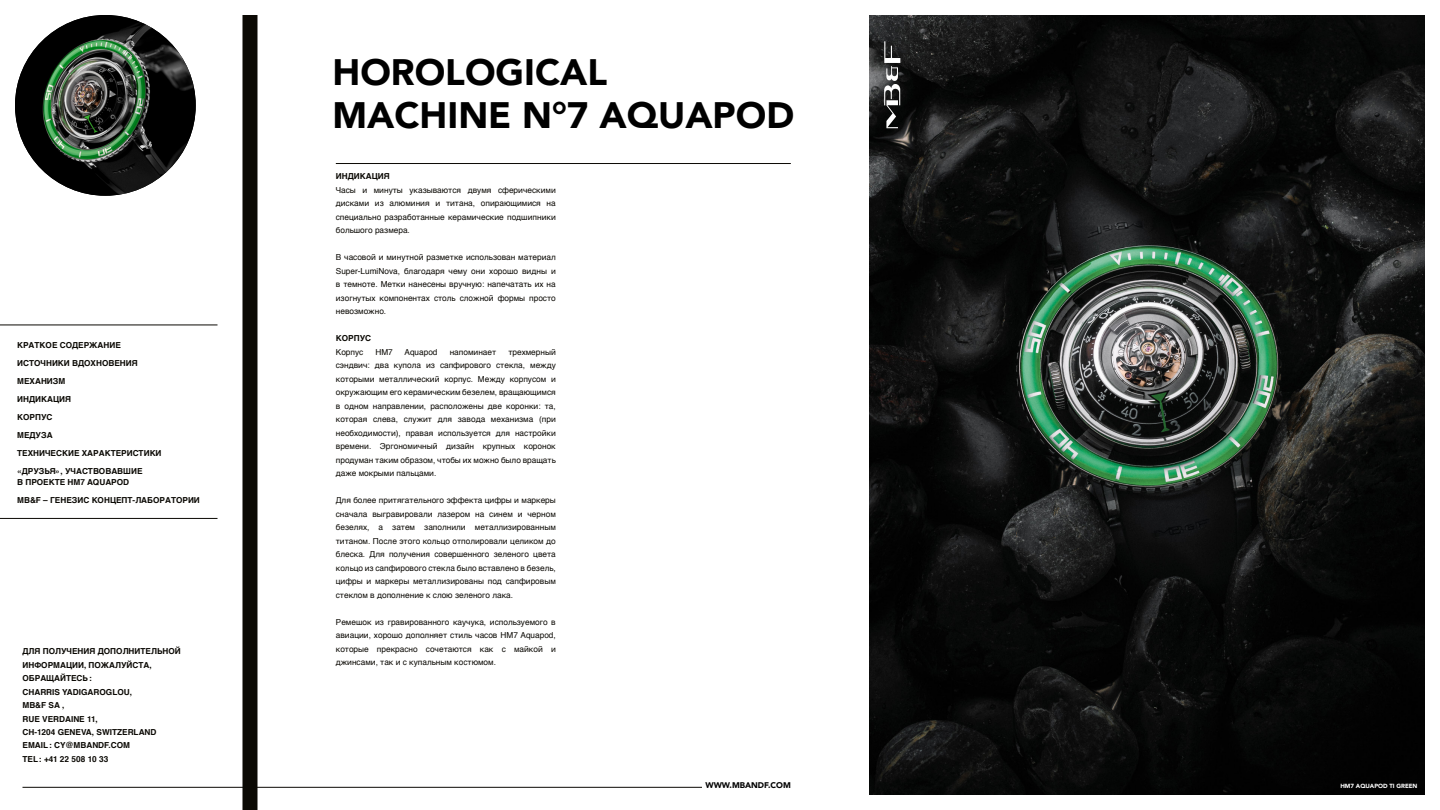
<style>
.page{position:relative;width:1440px;height:810px;background:#fff}
.page>*{position:absolute;margin:0;border:0;box-sizing:border-box;transform-origin:0 0}
.t1{font:900 36.75px/42.8px "Avenir";color:#000}
.t2{font:8.25px/13.5px "Helvetica";color:#0b0904;text-align:justify}
.t3{font:700 8.25px/18px "Helvetica";color:#0b0904}
.t4{font:900 8.25px "Avenir";color:#000}
.t5{font:900 6px "Avenir";color:#fff}
</style>
<div class="page">
<hr style="left:22px;top:787px;width:680px;height:1px;background:#0b0904">
<hr style="left:336px;top:163px;width:455px;height:1px;background:#0b0904">
<img style="left:15px;top:15px;width:181px;height:181px;border-radius:90px">
<div style="left:242px;top:15px;width:15px;height:795px;background:#0b0904"></div>
<hr style="left:0;top:325px;width:218px;height:1px;background:#0b0904">
<hr style="left:0;top:518px;width:218px;height:1px;background:#0b0904">
<img style="left:869px;top:15px;width:556px;height:780px">
<svg style="left:884px;top:41px;width:16px;height:87px"></svg>
<p class="t3" style="left:17px;top:336px;width:146px">КРАТКОЕ СОДЕРЖАНИЕ<br>ИСТОЧНИКИ ВДОХНОВЕНИЯ<br>МЕХАНИЗМ<br>ИНДИКАЦИЯ<br>КОРПУС<br>МЕДУЗА<br>ТЕХНИЧЕСКИЕ ХАРАКТЕРИСТИКИ «ДРУЗЬЯ», УЧАСТВОВАВШИЕ</p>
<p class="t3" style="left:17px;top:473px;width:184px">В ПРОЕКТЕ HM7 AQUAPOD<br>MB&amp;F – ГЕНЕЗИС КОНЦЕПТ-ЛАБОРАТОРИИ</p>
<p class="t3" style="left:22px;top:644px;width:160px;line-height:13.5px">ДЛЯ ПОЛУЧЕНИЯ ДОПОЛНИТЕЛЬНОЙ<br>ИНФОРМАЦИИ, ПОЖАЛУЙСТА,<br>ОБРАЩАЙТЕСЬ:<br>CHARRIS YADIGAROGLOU,<br>MB&amp;F SA ,<br>RUE VERDAINE 11,<br>CH-1204 GENEVA, SWITZERLAND<br>EMAIL: CY@MBANDF.COM<br>TEL: +41 22 508 10 33</p>
<h1 class="t1" style="left:332px;top:50px;width:463px">HOROLOGICAL<br>MACHINE N°7 AQUAPOD</h1>
<p class="t3" style="left:336px;top:167px;width:55px">ИНДИКАЦИЯ</p>
<p class="t2" style="left:336px;top:183px;width:221px">Часы и минуты указываются двумя сферическими дисками из алюминия и титана, опирающимися на специально разработанные керамические подшипники большого размера.</p>
<p class="t2" style="left:336px;top:251px;width:221px">В часовой и минутной разметке использован материал Super-LumiNova, благодаря чему они хорошо видны и в темноте. Метки нанесены вручную: напечатать их на изогнутых компонентах столь сложной формы просто невозможно.</p>
<p class="t3" style="left:336px;top:329px;width:37px">КОРПУС</p>
<p class="t2" style="left:336px;top:345px;width:29px">Корпус</p>
<p class="t2" style="left:375px;top:345px;width:19px">HM7</p>
<p class="t2" style="left:405px;top:345px;width:35px">Aquapod</p>
<p class="t2" style="left:450px;top:345px;width:48px">напоминает</p>
<p class="t2" style="left:336px;top:345px;width:221px;text-indent:173px">трехмерный сэндвич: два купола из сапфирового стекла, между которыми металлический корпус. Между корпусом и окружающим его керамическим безелем, вращающимся в одном направлении, расположены две коронки: та, которая слева, служит для завода механизма (при необходимости), правая используется для настройки времени. Эргономичный дизайн крупных коронок продуман таким образом, чтобы их можно было вращать даже мокрыми пальцами.</p>
<p class="t2" style="left:336px;top:494px;width:222px">Для более притягательного эффекта цифры и маркеры сначала выгравировали лазером на синем и черном безелях, а затем заполнили металлизированным титаном. После этого кольцо отполировали целиком до блеска. Для получения совершенного зеленого цвета кольцо из сапфирового стекла было вставлено в безель, цифры и маркеры металлизированы под сапфировым стеклом в дополнение к слою зеленого лака.</p>
<p class="t2" style="left:336px;top:615px;width:222px">Ремешок из гравированного каучука, используемого в авиации, хорошо дополняет стиль часов HM7 Aquapod, которые прекрасно сочетаются как с майкой и джинсами, так и с купальным костюмом.</p>
<p class="t4" style="left:705px;top:778px;width:87px">WWW.MBANDF.COM</p>
<p class="t5" style="left:1340px;top:780px;width:79px">HM7 AQUAPOD TI GREEN</p>
</div>
